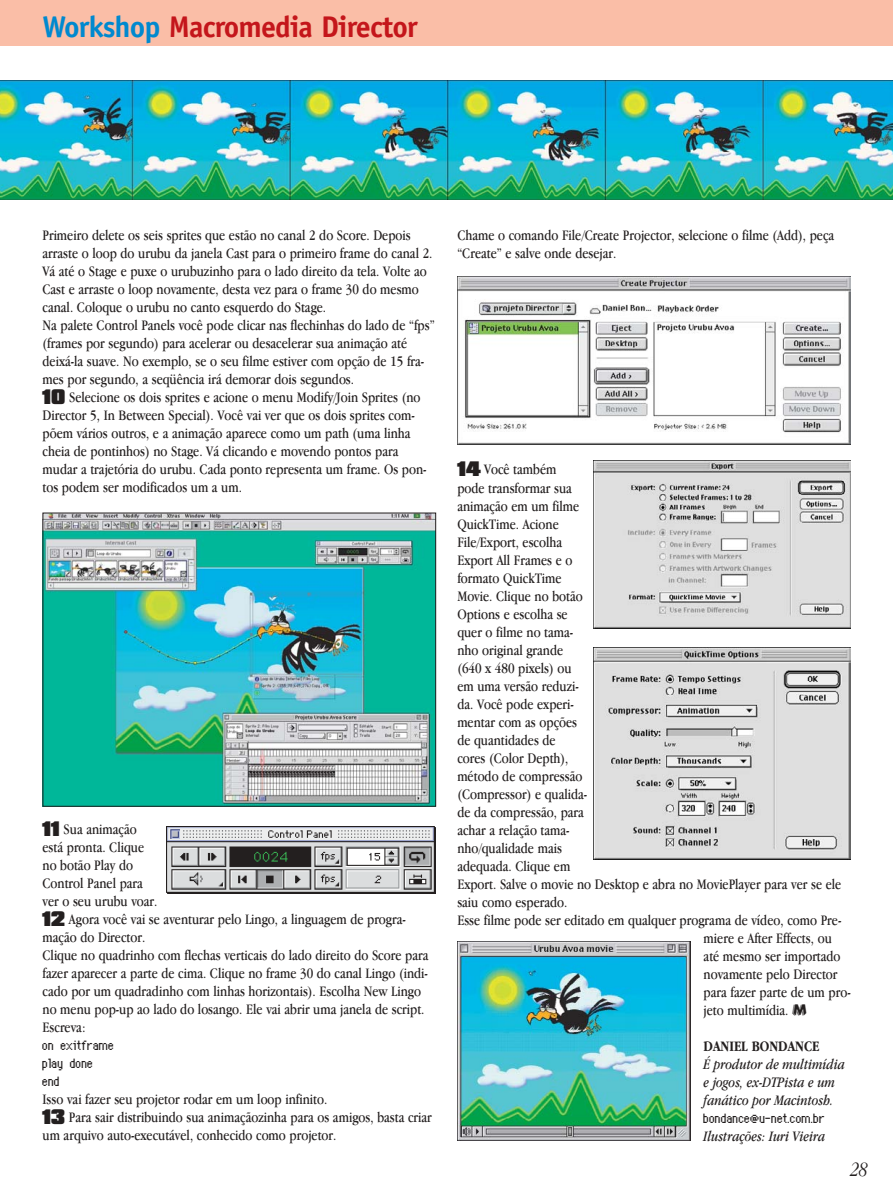
<style>
.page{position:relative;width:893px;height:1190px;background:#fff}
.page>*{position:absolute;margin:0;border:0;box-sizing:border-box;transform-origin:0 0}
.t1{font:700 30px "Officina Sans";letter-spacing:-.03em;color:#c4161b}
.t2{font:italic 300 21px "Macmania Garamond";color:#231f1f}
.t3{font:15px/18px "Macmania Garamond Normal";color:#231f1f}
.t4{font:italic 15px/18px "Macmania Garamond Normal";color:#231f1f}
.t5{font:15px/18px "Genoveva";color:#231f1f}
.t6{font:700 15px "Macmania Garamond";color:#231f1f}
.s1{color:#0089cf}
.s2{font-family:"Compacta BT";font-weight:900;font-size:18px}
</style>
<div class="page">
<img style="left:167px;top:826px;width:268px;height:67px">
<img style="left:593px;top:461px;width:257px;height:168px">
<img style="left:593px;top:647px;width:257px;height:212px">
<img style="left:457px;top:942px;width:233px;height:198px">
<div style="left:0;top:0;width:892px;height:45px;background:#fabea7"></div>
<img style="left:0;top:81px;width:892px;height:118px">
<img style="left:45px;top:514px;width:389px;height:290px">
<img style="left:457px;top:276px;width:393px;height:168px">
<h1 class="t1" style="left:43px;top:16px;width:376px"><span class="s1">Workshop</span> Macromedia Director</h1>
<p class="t3" style="left:43px;top:227px;width:393px">Primeiro delete os seis sprites que estão no canal 2 do Score. Depois arraste o loop do urubu da janela Cast para o primeiro frame do canal 2.<br>Vá até o Stage e puxe o urubuzinho para o lado direito da tela. Volte ao Cast e arraste o loop novamente, desta vez para o frame 30 do mesmo canal. Coloque o urubu no canto esquerdo do Stage.<br>Na palete Control Panels você pode clicar nas flechinhas do lado de “fps” (frames por segundo) para acelerar ou desacelerar sua animação até deixá-la suave. No exemplo, se o seu filme estiver com opção de 15 fra&shy;mes por segundo, a seqüência irá demorar dois segundos.<br><span class="s2">10</span> Selecione os dois sprites e acione o menu Modify/Join Sprites (no Director 5, In Between Special). Você vai ver que os dois sprites com&shy;põem vários outros, e a animação aparece como um path (uma linha cheia de pontinhos) no Stage. Vá clicando e movendo pontos para mudar a trajetória do urubu. Cada ponto representa um frame. Os pon&shy;tos podem ser modificados um a um.</p>
<p class="t3" style="left:43px;top:821px;width:387px"><span class="s2">11</span> Sua animação<br>está pronta. Clique<br>no botão Play do<br>Control Panel para<br>ver o seu urubu voar.<br><span class="s2">12</span> Agora você vai se aventurar pelo Lingo, a linguagem de progra&shy;mação do Director.<br>Clique no quadrinho com flechas verticais do lado direito do Score para fazer aparecer a parte de cima. Clique no frame 30 do canal Lingo (indi&shy;cado por um quadradinho com linhas horizontais). Escolha New Lingo no menu pop-up ao lado do losango. Ele vai abrir uma janela de script.<br>Escreva:</p>
<p class="t5" style="left:43px;top:1036px;width:73px">on exitframe play done end</p>
<p class="t3" style="left:43px;top:1091px;width:391px">Isso vai fazer seu projetor rodar em um loop infinito.<br><span class="s2">13</span> Para sair distribuindo sua animaçãozinha para os amigos, basta criar um arquivo auto-executável, conhecido como projetor.</p>
<p class="t3" style="left:457px;top:228px;width:378px">Chame o comando File/Create Projector, selecione o filme (Add), peça “Create” e salve onde desejar.</p>
<p class="t3" style="left:457px;top:462px;width:101px"><span class="s2">14</span> Você também</p>
<p class="t3" style="left:457px;top:480px;width:116px">pode transformar sua</p>
<p class="t3" style="left:457px;top:498px;width:123px">animação em um filme</p>
<p class="t3" style="left:457px;top:516px;width:103px">QuickTime. Acione</p>
<p class="t3" style="left:457px;top:534px;width:106px">File/Export, escolha</p>
<p class="t3" style="left:457px;top:552px;width:117px">Export All Frames e o</p>
<p class="t3" style="left:457px;top:570px;width:106px">formato QuickTime</p>
<p class="t3" style="left:457px;top:588px;width:127px">Movie. Clique no botão</p>
<p class="t3" style="left:457px;top:606px;width:112px">Options e escolha se</p>
<p class="t3" style="left:457px;top:624px;width:117px">quer o filme no tama-</p>
<p class="t3" style="left:457px;top:642px;width:107px">nho original grande</p>
<p class="t3" style="left:457px;top:660px;width:116px">(640 x 480 pixels) ou</p>
<p class="t3" style="left:457px;top:678px;width:123px">em uma versão reduzi-</p>
<p class="t3" style="left:457px;top:696px;width:118px">da. Você pode experi-</p>
<p class="t3" style="left:457px;top:714px;width:121px">mentar com as opções</p>
<p class="t3" style="left:457px;top:732px;width:100px">de quantidades de</p>
<p class="t3" style="left:457px;top:750px;width:113px">cores (Color Depth),</p>
<p class="t3" style="left:457px;top:768px;width:126px">método de compressão</p>
<p class="t3" style="left:457px;top:786px;width:131px">(Compressor) e qualida-</p>
<p class="t3" style="left:457px;top:804px;width:128px">de da compressão, para</p>
<p class="t3" style="left:457px;top:822px;width:114px">achar a relação tama-</p>
<p class="t3" style="left:457px;top:840px;width:106px">nho/qualidade mais</p>
<p class="t3" style="left:457px;top:858px;width:114px">adequada. Clique em</p>
<p class="t3" style="left:457px;top:876px;width:385px">Export. Salve o movie no Desktop e abra no MoviePlayer para ver se ele</p>
<p class="t3" style="left:457px;top:894px;width:112px">saiu como esperado.</p>
<p class="t3" style="left:457px;top:912px;width:385px">Esse filme pode ser editado em qualquer programa de vídeo, como Pre-</p>
<p class="t3" style="left:703px;top:930px;width:130px">miere e After Effects, ou</p>
<p class="t3" style="left:703px;top:948px;width:138px">até mesmo ser importado</p>
<p class="t3" style="left:703px;top:966px;width:135px">novamente pelo Director</p>
<p class="t3" style="left:703px;top:984px;width:149px">para fazer parte de um pro-</p>
<p class="t3" style="left:703px;top:1002px;width:105px">jeto multimídia. µ</p>
<p class="t6" style="left:703px;top:1040px;width:117px">DANIEL BONDANCE</p>
<p class="t4" style="left:703px;top:1056px;width:143px">É produtor de multimídia e jogos, ex-DTPista e um fanático por Macintosh.</p>
<p class="t5" style="left:703px;top:1108px;width:123px">bondance@u-net.com.br</p>
<p class="t4" style="left:703px;top:1128px;width:123px">Ilustrações: Iuri Vieira</p>
<h2 class="t2" style="left:850px;top:1161px;width:18px">28</h2>
</div>
